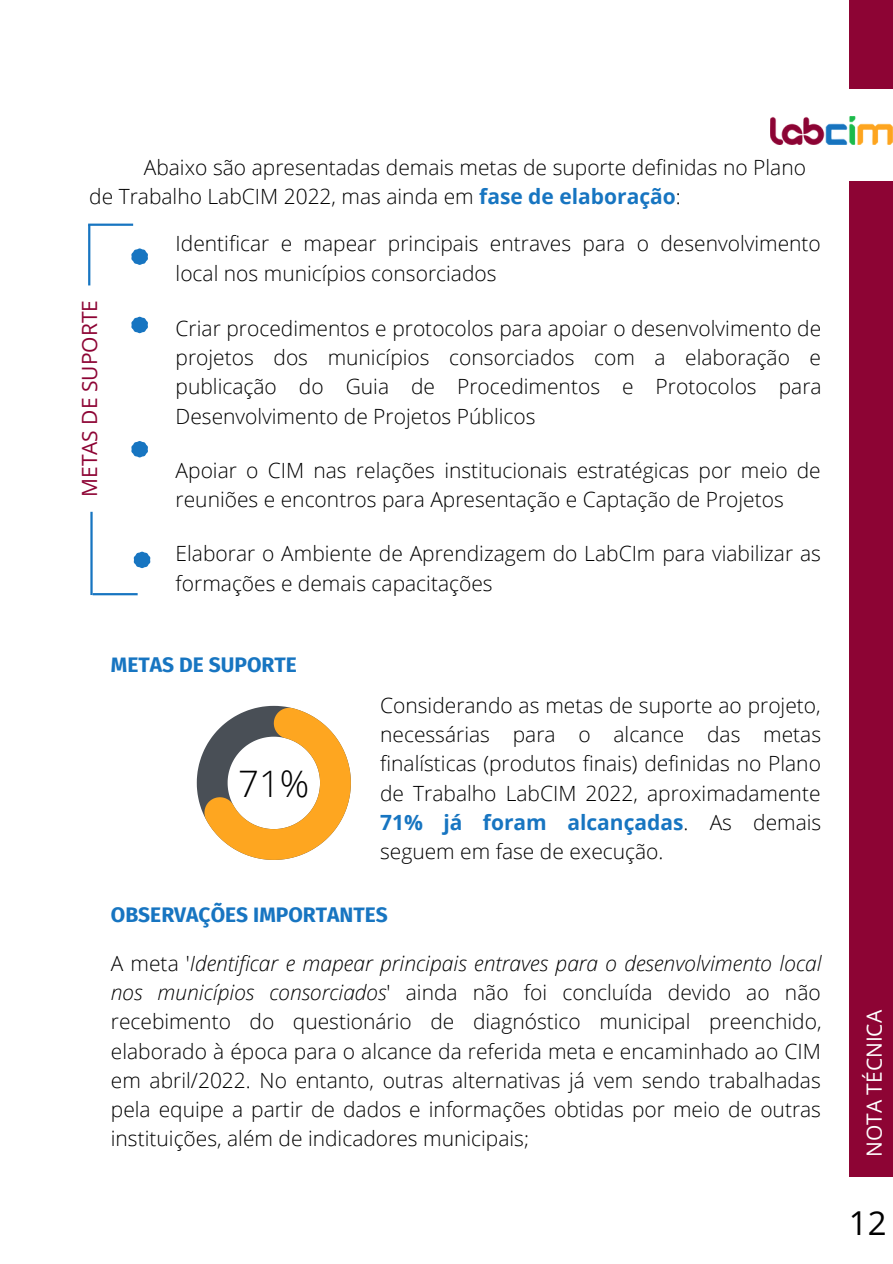
<style>
.page{position:relative;width:893px;height:1264px;background:#fff}
.page>*{position:absolute;margin:0;border:0;box-sizing:border-box;transform-origin:0 0}
.t1{font:300 36.45px "Open Sans";color:#000}
.t2{font:33px "Open Sans";color:#000}
.t3{font:300 21px/29.2px "Open Sans";color:#000}
.t4{font:700 21px "Fira Sans";color:#1775c1}
.t5{font:21px "Open Sans";color:#8d0434}
.t6{font:21px "Open Sans";color:#fff}
.s1{font-weight:700;color:#1775c1}
.s2{font-style:italic}
</style>
<div class="page">
<img style="left:770px;top:117px;width:122px;height:28px">
<div style="left:848px;top:181px;width:44px;height:995px;background:#8d0434"></div>
<div style="left:848px;top:0;width:44px;height:89px;background:#8d0434"></div>
<svg style="left:131px;top:248px;width:17px;height:17px"></svg>
<svg style="left:131px;top:317px;width:17px;height:16px"></svg>
<svg style="left:131px;top:441px;width:17px;height:16px"></svg>
<hr style="left:88px;top:225px;width:2px;height:60px;background:#1775c1">
<hr style="left:88px;top:223px;width:45px;height:3px;background:#1775c1">
<hr style="left:90px;top:512px;width:3px;height:83px;background:#1775c1">
<hr style="left:93px;top:593px;width:45px;height:2px;background:#1775c1">
<svg style="left:134px;top:551px;width:16px;height:17px"></svg>
<svg style="left:197px;top:706px;width:154px;height:153px"></svg>
<p class="t3" style="left:89px;top:152px;width:718px;text-indent:54px">Abaixo são apresentadas demais metas de suporte definidas no Plano de Trabalho LabCIM 2022, mas ainda em <span class="s1">fase de elaboração</span>:</p>
<p class="t3" style="left:176px;top:229px;width:646px">Identificar e mapear principais entraves para o desenvolvimento local nos municípios consorciados</p>
<p class="t3" style="left:176px;top:313px;width:647px;text-align:justify">Criar procedimentos e protocolos para apoiar o desenvolvimento de projetos dos municípios consorciados com a elaboração e publicação do Guia de Procedimentos e Protocolos para Desenvolvimento de Projetos Públicos</p>
<p class="t3" style="left:176px;top:455px;width:646px">Apoiar o CIM nas relações institucionais estratégicas por meio de reuniões e encontros para Apresentação e Captação de Projetos</p>
<p class="t5" style="left:75px;top:497px;width:198px;rotate:-90deg">METAS DE SUPORTE</p>
<p class="t3" style="left:176px;top:538px;width:646px">Elaborar o Ambiente de Aprendizagem do LabCIm para viabilizar as formações e demais capacitações</p>
<p class="t4" style="left:111px;top:652px;width:187px">METAS DE SUPORTE</p>
<p class="t3" style="left:380px;top:690px;width:442px;text-align:justify">Considerando as metas de suporte ao projeto, necessárias para o alcance das metas finalísticas (produtos finais) definidas no Plano de Trabalho LabCIM 2022, aproximadamente <span class="s1">71% já foram alcançadas</span>. As demais seguem em fase de execução.</p>
<p class="t4" style="left:111px;top:902px;width:278px">OBSERVAÇÕES IMPORTANTES</p>
<p class="t3" style="left:111px;top:948px;width:712px;text-align:justify">A meta '<span class="s2">Identificar e mapear principais entraves para o desenvolvimento local nos municípios consorciados</span>' ainda não foi concluída devido ao não recebimento do questionário de diagnóstico municipal preenchido, elaborado à época para o alcance da referida meta e encaminhado ao CIM em abril/2022. No entanto, outras alternativas já vem sendo trabalhadas pela equipe a partir de dados e informações obtidas por meio de outras instituições, além de indicadores municipais;</p>
<h1 class="t1" style="left:238px;top:758px;width:73px">71%</h1>
<p class="t6" style="left:859px;top:1157px;width:149px;rotate:-90deg">NOTA TÉCNICA</p>
<h2 class="t2" style="left:848px;top:1199px;width:39px">12</h2>
</div>
